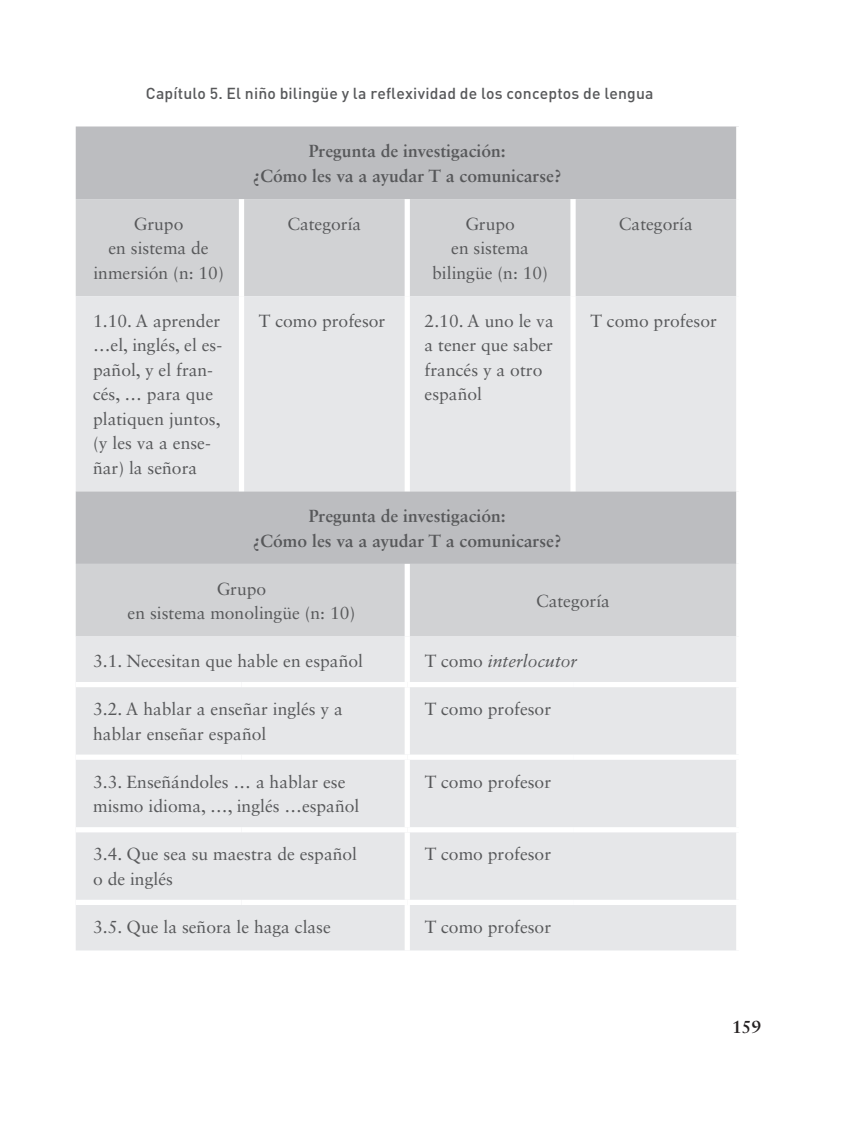
<style>
.page{position:relative;width:844px;height:1141px;background:#fff}
.page>*{position:absolute;margin:0;border:0;box-sizing:border-box;transform-origin:0 0}
.t1{font:17.5px/24.5px "Sabon LT Std";color:#57585a}
.t2{font:700 17.5px/24.5px "Sabon LT Std";color:#57585a;text-align:center}
.t3{font:italic 17.5px "Sabon LT Std";color:#57585a}
.t4{font:700 17.5px "Sabon LT Std";color:#231f20}
.t5{font:500 15.75px "DIN Pro";letter-spacing:.01em;color:#57585a}
.s1{font-style:normal}
</style>
<div class="page">
<div style="left:76px;top:126px;width:660px;height:73px;background:#bcbdc0"></div>
<div style="left:76px;top:199px;width:660px;height:97px;background:#d1d2d4"></div>
<svg style="left:76px;top:296px;width:660px;height:654px;background:#dedfe1"></svg>
<div style="left:239px;top:199px;width:5px;height:97px;background:#fff"></div>
<div style="left:404px;top:199px;width:6px;height:97px;background:#fff"></div>
<div style="left:570px;top:199px;width:5px;height:97px;background:#fff"></div>
<div style="left:239px;top:296px;width:5px;height:195px;background:#fff"></div>
<div style="left:404px;top:296px;width:6px;height:195px;background:#fff"></div>
<div style="left:570px;top:296px;width:5px;height:195px;background:#fff"></div>
<div style="left:407px;top:682px;width:166px;height:5px;background:#fff"></div>
<div style="left:573px;top:682px;width:168px;height:5px;background:#fff"></div>
<div style="left:407px;top:755px;width:166px;height:5px;background:#fff"></div>
<div style="left:573px;top:755px;width:168px;height:5px;background:#fff"></div>
<div style="left:407px;top:827px;width:166px;height:5px;background:#fff"></div>
<div style="left:573px;top:827px;width:168px;height:5px;background:#fff"></div>
<div style="left:76px;top:682px;width:165px;height:5px;background:#fff"></div>
<div style="left:241px;top:682px;width:166px;height:5px;background:#fff"></div>
<div style="left:76px;top:755px;width:165px;height:5px;background:#fff"></div>
<div style="left:241px;top:755px;width:166px;height:5px;background:#fff"></div>
<div style="left:76px;top:827px;width:165px;height:5px;background:#fff"></div>
<div style="left:241px;top:827px;width:166px;height:5px;background:#fff"></div>
<div style="left:76px;top:900px;width:165px;height:5px;background:#fff"></div>
<div style="left:241px;top:900px;width:166px;height:5px;background:#fff"></div>
<div style="left:404px;top:564px;width:6px;height:72px;background:#fff"></div>
<div style="left:404px;top:636px;width:6px;height:46px;background:#fff"></div>
<div style="left:404px;top:687px;width:6px;height:68px;background:#fff"></div>
<div style="left:404px;top:760px;width:6px;height:67px;background:#fff"></div>
<div style="left:404px;top:832px;width:6px;height:68px;background:#fff"></div>
<div style="left:407px;top:900px;width:166px;height:5px;background:#fff"></div>
<div style="left:404px;top:905px;width:6px;height:45px;background:#fff"></div>
<div style="left:573px;top:900px;width:168px;height:5px;background:#fff"></div>
<p class="t5" style="left:146px;top:83px;width:509px">Capítulo 5. El niño bilingüe y la reflexividad de los conceptos de lengua</p>
<p class="t2" style="left:253px;top:139px;width:310px">Pregunta de investigación:<br>¿Cómo les va a ayudar T a comunicarse?</p>
<p class="t1" style="left:93px;top:211px;width:132px;text-align:center">Grupo<br>en sistema de inmersión (n: 10)</p>
<p class="t1" style="left:287px;top:211px;width:75px">Categoría</p>
<p class="t1" style="left:432px;top:211px;width:117px;text-align:center">Grupo<br>en sistema bilingüe (n: 10)</p>
<p class="t1" style="left:618px;top:211px;width:75px">Categoría</p>
<p class="t1" style="left:93px;top:308px;width:130px">1.10. A aprender …el, inglés, el es&shy;pañol, y el fran&shy;cés, … para que platiquen juntos, (y les va a ense&shy;ñar) la señora</p>
<p class="t1" style="left:259px;top:308px;width:128px">T como profesor</p>
<p class="t1" style="left:424px;top:308px;width:131px">2.10. A uno le va a tener que saber francés y a otro español</p>
<p class="t1" style="left:590px;top:308px;width:128px">T como profesor</p>
<p class="t2" style="left:253px;top:503px;width:310px">Pregunta de investigación:<br>¿Cómo les va a ayudar T a comunicarse?</p>
<p class="t1" style="left:128px;top:576px;width:229px;text-align:center">Grupo<br>en sistema monolingüe (n: 10)</p>
<p class="t1" style="left:536px;top:588px;width:75px">Categoría</p>
<p class="t1" style="left:93px;top:649px;width:271px">3.1. Necesitan que hable en español</p>
<p class="t3" style="left:424px;top:651px;width:154px"><span class="s1">T como</span> interlocutor</p>
<p class="t1" style="left:93px;top:697px;width:251px">3.2. A hablar a enseñar inglés y a hablar enseñar español</p>
<p class="t1" style="left:424px;top:697px;width:128px">T como profesor</p>
<p class="t1" style="left:93px;top:769px;width:268px">3.3. Enseñándoles … a hablar ese mismo idioma, …, inglés …español</p>
<p class="t1" style="left:424px;top:769px;width:128px">T como profesor</p>
<p class="t1" style="left:93px;top:842px;width:265px">3.4. Que sea su maestra de español o de inglés</p>
<p class="t1" style="left:424px;top:842px;width:128px">T como profesor</p>
<p class="t1" style="left:93px;top:915px;width:239px">3.5. Que la señora le haga clase</p>
<p class="t1" style="left:424px;top:915px;width:128px">T como profesor</p>
<p class="t4" style="left:732px;top:1016px;width:31px">159</p>
</div>
